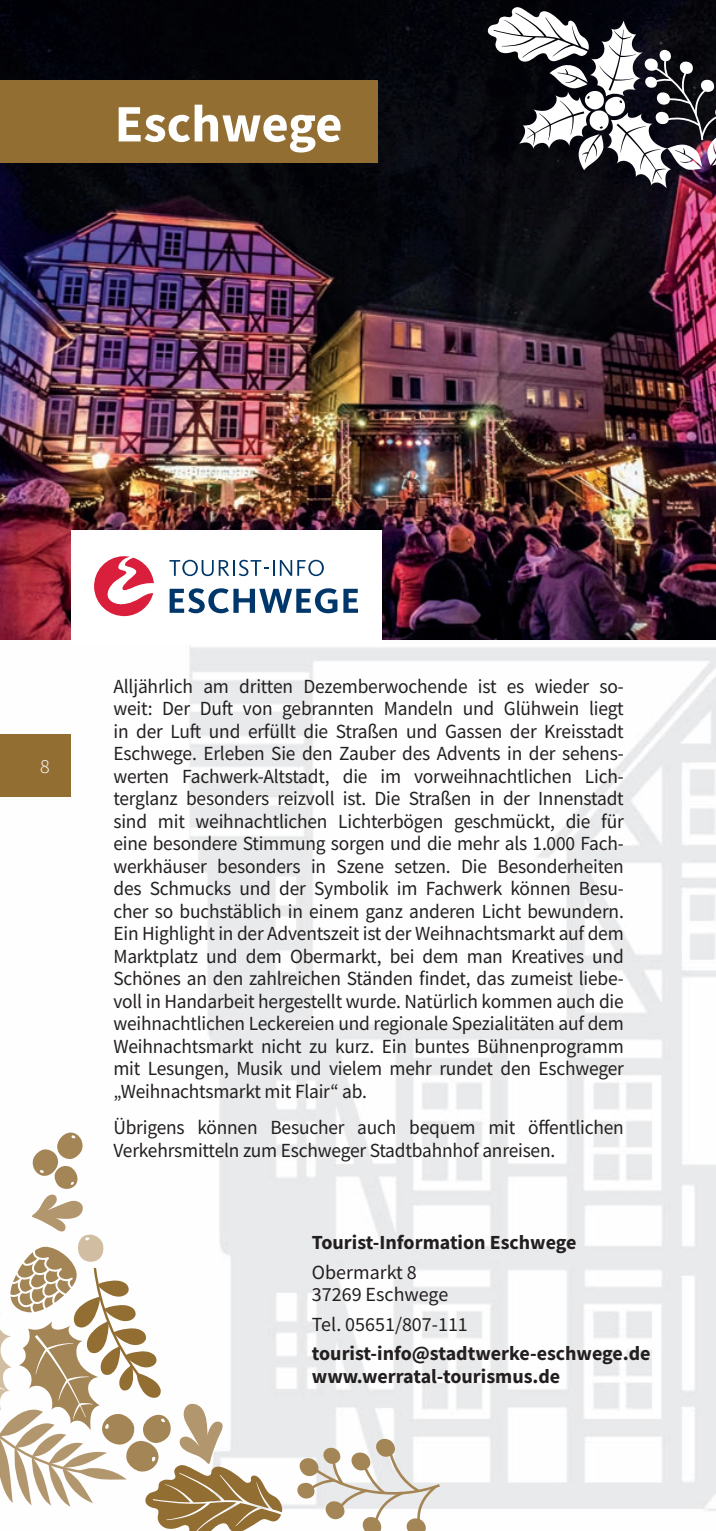
<style>
.page{position:relative;width:716px;height:1531px;background:#fff}
.page>*{position:absolute;margin:0;border:0;box-sizing:border-box;transform-origin:0 0}
.t1{font:700 52.5px "Source Sans Pro";color:#fff}
.t2{font:20px/22.5px "Source Sans Pro";letter-spacing:-.01em;color:#231f20}
.t3{font:700 20px/22.5px "Source Sans Pro";color:#231f20}
.t4{font:300 20px "Source Sans Pro";color:#fff}
</style>
<div class="page">
<img style="left:0;top:639px;width:716px;height:286px">
<img style="left:207px;top:925px;width:509px;height:586px">
<img style="left:0;top:0;width:716px;height:639px">
<svg style="left:487px;top:7px;width:229px;height:181px"></svg>
<svg style="left:0;top:1131px;width:282px;height:400px"></svg>
<svg style="left:296px;top:1438px;width:144px;height:93px"></svg>
<div style="left:0;top:734px;width:71px;height:63px;background:#926e33"></div>
<div style="left:0;top:81px;width:378px;height:82px;background:#926e33"></div>
<div style="left:71px;top:530px;width:310px;height:114px;background:#fff"></div>
<svg style="left:94px;top:556px;width:60px;height:60px"></svg>
<svg style="left:170px;top:588px;width:167px;height:25px"></svg>
<svg style="left:343px;top:589px;width:15px;height:24px"></svg>
<svg style="left:169px;top:560px;width:155px;height:16px"></svg>
<h1 class="t1" style="left:115px;top:88px;width:229px">Eschwege</h1>
<p class="t4" style="left:40px;top:754px;width:11px">8</p>
<p class="t2" style="left:113px;top:674px;width:512px;text-align:justify">Alljährlich am dritten Dezemberwochende ist es wieder so&shy;weit: Der Duft von gebrannten Mandeln und Glühwein liegt in der Luft und erfüllt die Straßen und Gassen der Kreisstadt Eschwege. Erleben Sie den Zauber des Advents in der sehens&shy;werten Fachwerk-Altstadt, die im vorweihnachtlichen Lich&shy;terglanz besonders reizvoll ist. Die Straßen in der Innenstadt sind mit weihnachtlichen Lichterbögen geschmückt, die für eine besondere Stimmung sorgen und die mehr als 1.000 Fach&shy;werkhäuser besonders in Szene setzen. Die Besonderheiten des Schmucks und der Symbolik im Fachwerk können Besu&shy;cher so buchstäblich in einem ganz anderen Licht bewundern.<br>Ein Highlight in der Adventszeit ist der Weihnachtsmarkt auf dem Marktplatz und dem Obermarkt, bei dem man Kreatives und Schönes an den zahlreichen Ständen findet, das zumeist liebe&shy;voll in Handarbeit hergestellt wurde. Natürlich kommen auch die weihnachtlichen Leckereien und regionale Spezialitäten auf dem Weihnachtsmarkt nicht zu kurz. Ein buntes Bühnenprogramm mit Lesungen, Musik und vielem mehr rundet den Eschweger „Weihnachtsmarkt mit Flair“ ab.</p>
<p class="t2" style="left:113px;top:1116px;width:512px">Übrigens können Besucher auch bequem mit öffentlichen<br>Verkehrsmitteln zum Eschweger Stadtbahnhof anreisen.</p>
<p class="t3" style="left:312px;top:1231px;width:266px">Tourist-Information Eschwege</p>
<p class="t2" style="left:312px;top:1260px;width:138px">Obermarkt 8<br>37269 Eschwege</p>
<p class="t2" style="left:312px;top:1312px;width:157px">Tel. 05651/807-111</p>
<p class="t3" style="left:312px;top:1342px;width:340px">tourist-info@stadtwerke-eschwege.de www.werratal-tourismus.de</p>
</div>
